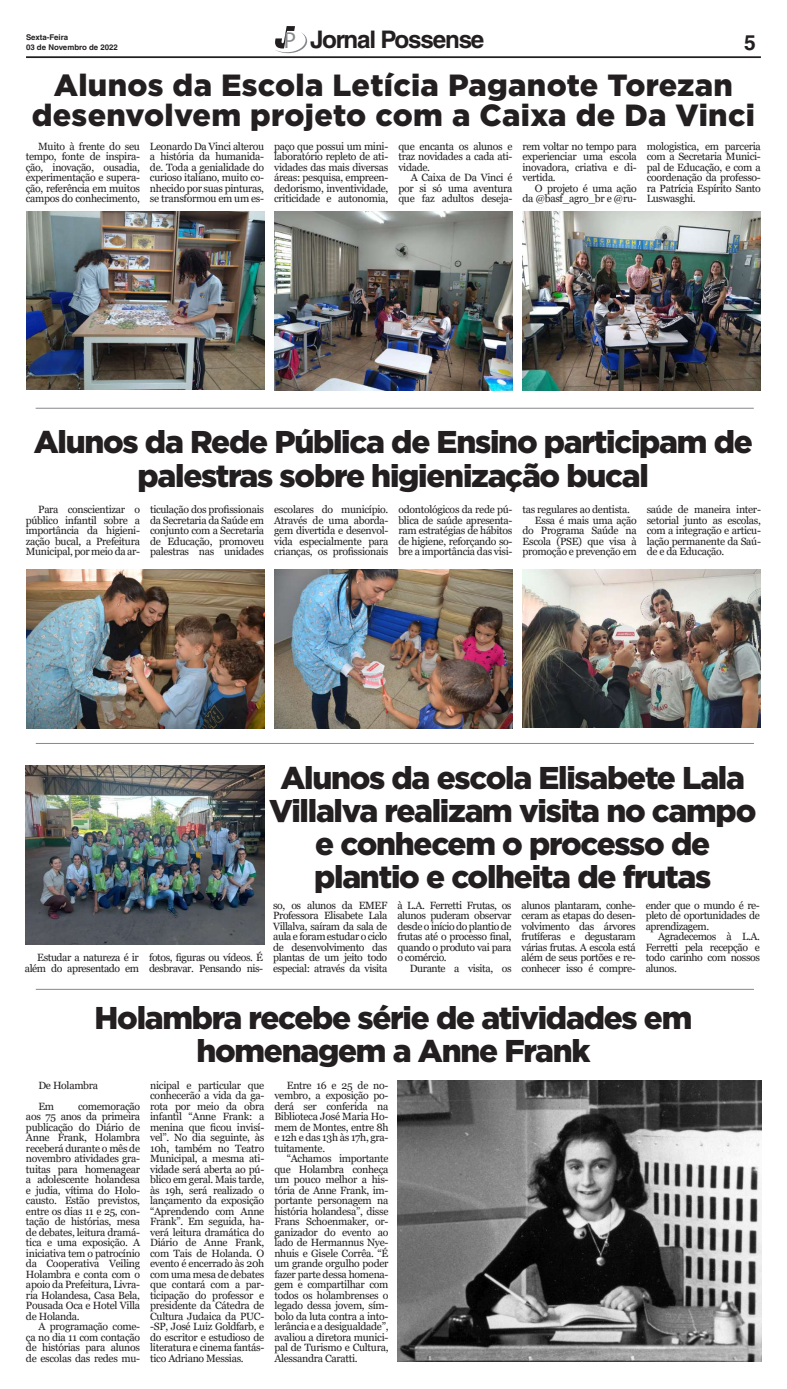
<style>
.page{position:relative;width:787px;height:1389px;background:#fff}
.page>*{position:absolute;margin:0;border:0;box-sizing:border-box;transform-origin:0 0}
.t1{font:900 31.5px/33.2px "Gotham";letter-spacing:-.04em;color:#231f20;text-align:center}
.t2{font:900 30.62px/30.6px "Gotham";letter-spacing:.01em;color:#231f20;text-align:center}
.t3{font:700 24.24px "Helvetica LT Std";letter-spacing:-.05em;color:#231f20}
.t4{font:700 21px "Helvetica LT Std";color:#231f20}
.t5{font:10.5px/10.5px "Georgia";letter-spacing:-.03em;color:#231f20;text-align:justify}
.t6{font:700 7.88px/9.5px "Helvetica LT Std";color:#231f20}
.s1{font-family:"Myriad Pro";font-weight:400;font-size:23.01px;color:#86888b}
</style>
<div class="page">
<hr style="left:26px;top:56px;width:734px;height:2px;background:#231f20">
<svg style="left:275px;top:26px;width:32px;height:27px"></svg>
<hr style="left:36px;top:408px;width:717px;height:1px;background:#86888b">
<hr style="left:36px;top:743px;width:717px;height:1px;background:#86888b">
<hr style="left:36px;top:989px;width:717px;height:1px;background:#86888b">
<img style="left:26px;top:211px;width:238px;height:179px">
<img style="left:274px;top:211px;width:238px;height:179px">
<img style="left:522px;top:211px;width:238px;height:179px">
<img style="left:26px;top:570px;width:238px;height:159px">
<img style="left:274px;top:570px;width:238px;height:159px">
<img style="left:522px;top:570px;width:238px;height:157px">
<img style="left:26px;top:766px;width:238px;height:178px">
<img style="left:397px;top:1081px;width:363px;height:281px">
<p class="t6" style="left:26px;top:33px;width:93px">Sexta-Feira<br>03 de Novembro de 2022</p>
<h3 class="t3" style="left:283px;top:25px;width:202px"><span class="s1">P</span> Jornal Possense</h3>
<h3 class="t4" style="left:743px;top:30px;width:13px">5</h3>
<h2 class="t2" style="left:32px;top:69px;width:724px">Alunos da Escola Letícia Paganote Torezan desenvolvem projeto com a Caixa de Da Vinci</h2>
<p class="t5" style="left:26px;top:141px;width:116px;text-indent:12px">Muito à frente do seu tempo, fonte de inspira&shy;ção, inovação, ousadia, experimentação e supera&shy;ção, referência em muitos campos do conhecimento,</p>
<p class="t5" style="left:150px;top:141px;width:116px">Leonardo Da Vinci alterou a história da humanida&shy;de. Toda a genialidade do curioso italiano, muito co&shy;nhecido por suas pinturas, se transformou em um es-</p>
<p class="t5" style="left:274px;top:141px;width:116px">paço que possui um mini&shy;laboratório repleto de ati&shy;vidades das mais diversas áreas: pesquisa, empreen&shy;dedorismo, inventividade, criticidade e autonomia,</p>
<p class="t5" style="left:398px;top:141px;width:116px">que encanta os alunos e traz novidades a cada ati&shy;vidade.</p>
<p class="t5" style="left:398px;top:172px;width:116px;text-indent:12px">A Caixa de Da Vinci é por si só uma aventura que faz adultos deseja-</p>
<p class="t5" style="left:522px;top:141px;width:116px">rem voltar no tempo para experienciar uma escola inovadora, criativa e di&shy;vertida.</p>
<p class="t5" style="left:522px;top:183px;width:116px;text-align:right">O projeto é uma ação da @basf_agro_br e @ru-</p>
<p class="t5" style="left:646px;top:141px;width:116px">mologistica, em parceria com a Secretaria Munici&shy;pal de Educação, e com a coordenação da professo&shy;ra Patrícia Espírito Santo Luswasghi.</p>
<h1 class="t1" style="left:34px;top:425px;width:720px">Alunos da Rede Pública de Ensino participam de palestras sobre higienização bucal</h1>
<p class="t5" style="left:26px;top:504px;width:116px;text-indent:12px">Para conscientizar o público infantil sobre a importância da higieni&shy;zação bucal, a Prefeitura Municipal, por meio da ar-</p>
<p class="t5" style="left:150px;top:504px;width:116px">ticulação dos profissionais da Secretaria da Saúde em conjunto com a Secretaria de Educação, promoveu palestras nas unidades</p>
<p class="t5" style="left:274px;top:504px;width:116px">escolares do município.<br>Através de uma aborda&shy;gem divertida e desenvol&shy;vida especialmente para crianças, os profissionais</p>
<p class="t5" style="left:398px;top:504px;width:116px">odontológicos da rede pú&shy;blica de saúde apresenta&shy;ram estratégias de hábitos de higiene, reforçando so&shy;bre a importância das visi-</p>
<p class="t5" style="left:522px;top:504px;width:109px">tas regulares ao dentista.</p>
<p class="t5" style="left:534px;top:515px;width:103px">Essa é mais uma ação</p>
<p class="t5" style="left:522px;top:525px;width:116px">do Programa Saúde na</p>
<p class="t5" style="left:522px;top:536px;width:116px">Escola (PSE) que visa à</p>
<p class="t5" style="left:522px;top:546px;width:116px">promoção e prevenção em</p>
<p class="t5" style="left:646px;top:504px;width:116px">saúde de maneira inter&shy;setorial junto as escolas, com a integração e articu&shy;lação permanente da Saú&shy;de e da Educação.</p>
<h1 class="t1" style="left:269px;top:760px;width:488px">Alunos da escola Elisabete Lala<br>Villalva realizam visita no campo e conhecem o processo de plantio e colheita de frutas</h1>
<p class="t5" style="left:25px;top:953px;width:116px;text-align:right">Estudar a natureza é ir além do apresentado em</p>
<p class="t5" style="left:149px;top:952px;width:116px">fotos, figuras ou vídeos. É desbravar. Pensando nis-</p>
<p class="t5" style="left:273px;top:900px;width:116px">so, os alunos da EMEF Professora Elisabete Lala Villalva, saíram da sala de aula e foram estudar o ciclo de desenvolvimento das plantas de um jeito todo especial: através da visita</p>
<p class="t5" style="left:397px;top:900px;width:116px">à L.A. Ferretti Frutas, os alunos puderam observar desde o início do plantio de frutas até o processo final, quando o produto vai para o comércio.</p>
<p class="t5" style="left:409px;top:963px;width:103px">Durante a visita, os</p>
<p class="t5" style="left:521px;top:900px;width:116px">alunos plantaram, conhe&shy;ceram as etapas do desen&shy;volvimento das árvores frutíferas e degustaram várias frutas. A escola está além de seus portões e re&shy;conhecer isso é compre-</p>
<p class="t5" style="left:645px;top:900px;width:116px">ender que o mundo é re&shy;pleto de oportunidades de aprendizagem.</p>
<p class="t5" style="left:645px;top:932px;width:116px;text-indent:12px">Agradecemos à L.A.<br>Ferretti pela recepção e todo carinho com nossos alunos.</p>
<h1 class="t1" style="left:94px;top:1000px;width:599px">Holambra recebe série de atividades em homenagem a Anne Frank</h1>
<p class="t5" style="left:38px;top:1075px;width:61px;line-height:21px">De Holambra<br>Em</p>
<p class="t5" style="left:26px;top:1101px;width:116px;text-indent:52px">comemoração aos 75 anos da primeira publicação do Diário de Anne Frank, Holambra receberá durante o mês de novembro atividades gra&shy;tuitas para homenagear a adolescente holandesa e judia, vítima do Holo&shy;causto. Estão previstos, entre os dias 11 e 25, con&shy;tação de histórias, mesa de debates, leitura dramá&shy;tica e uma exposição. A iniciativa tem o patrocínio da Cooperativa Veiling Holambra e conta com o apoio da Prefeitura, Livra&shy;ria Holandesa, Casa Bela, Pousada Oca e Hotel Villa de Holanda.</p>
<p class="t5" style="left:26px;top:1321px;width:116px;text-indent:12px">A programação come&shy;ça no dia 11 com contação de histórias para alunos de escolas das redes mu-</p>
<p class="t5" style="left:150px;top:1080px;width:116px">nicipal e particular que conhecerão a vida da ga&shy;rota por meio da obra infantil “Anne Frank: a menina que ficou invisí&shy;vel”. No dia seguinte, às 10h, também no Teatro Municipal, a mesma ati&shy;vidade será aberta ao pú&shy;blico em geral. Mais tarde, às 19h, será realizado o lançamento da exposição “Aprendendo com Anne Frank”. Em seguida, ha&shy;verá leitura dramática do Diário de Anne Frank, com Tais de Holanda. O evento é encerrado às 20h com uma mesa de debates que contará com a par&shy;ticipação do professor e presidente da Cátedra de Cultura Judaica da PUC--SP, José Luiz Goldfarb, e do escritor e estudioso de literatura e cinema fantás&shy;tico Adriano Messias.</p>
<p class="t5" style="left:274px;top:1080px;width:116px;text-indent:12px">Entre 16 e 25 de no&shy;vembro, a exposição po&shy;derá ser conferida na Biblioteca José Maria Ho&shy;mem de Montes, entre 8h e 12h e das 13h às 17h, gra&shy;tuitamente.</p>
<p class="t5" style="left:274px;top:1153px;width:116px;text-indent:12px">“Achamos importante que Holambra conheça um pouco melhor a his&shy;tória de Anne Frank, im&shy;portante personagem na história holandesa”, disse Frans Schoenmaker, or&shy;ganizador do evento ao lado de Hermannus Nye&shy;nhuis e Gisele Corrêa. “É um grande orgulho poder fazer parte dessa homena&shy;gem e compartilhar com todos os holambrenses o legado dessa jovem, sím&shy;bolo da luta contra a into&shy;lerância e a desigualdade”, avaliou a diretora munici&shy;pal de Turismo e Cultura, Alessandra Caratti.</p>
</div>
